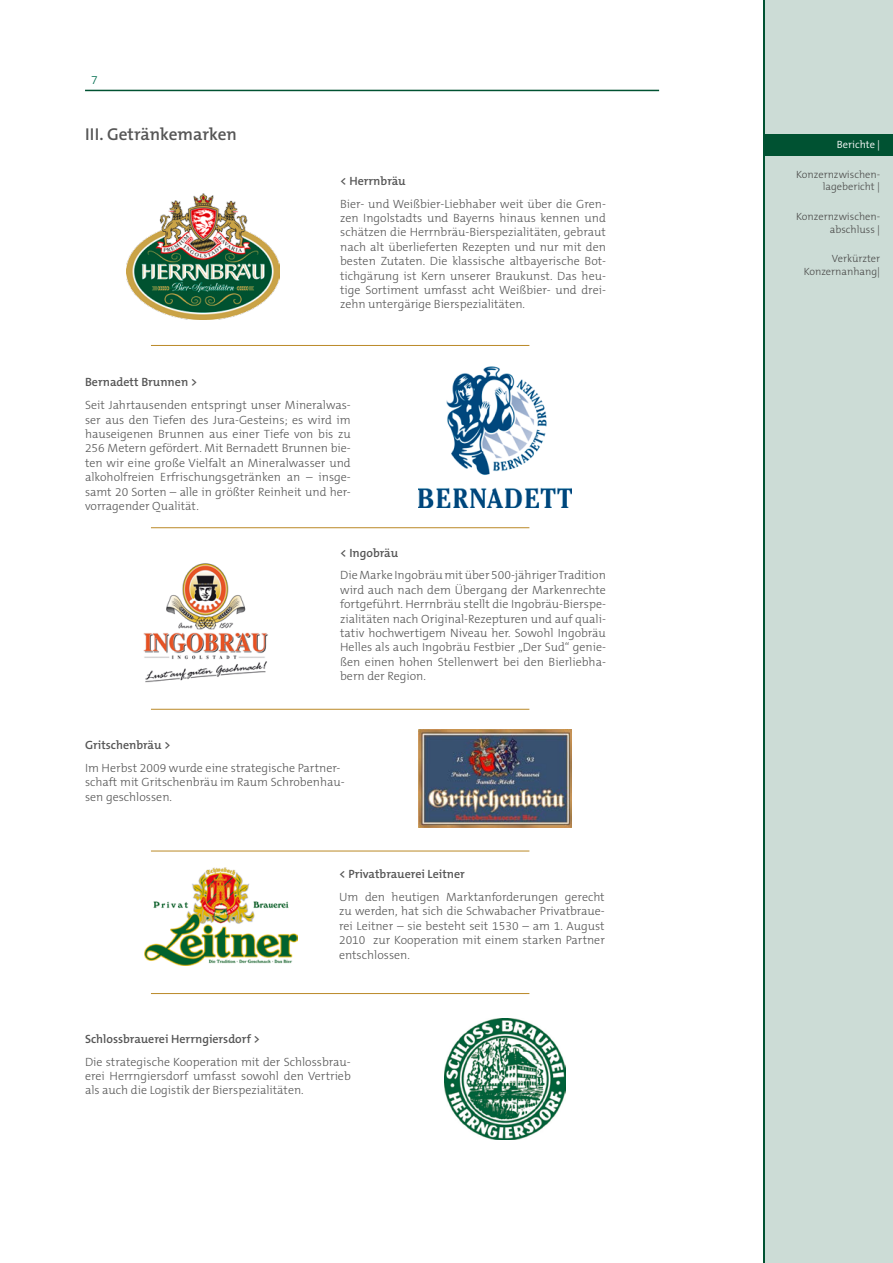
<style>
.page{position:relative;width:893px;height:1263px;background:#fff}
.page>*{position:absolute;margin:0;border:0;box-sizing:border-box;transform-origin:0 0}
.t1{font:600 17.25px "The Mix B6";color:#565656}
.t2{font:300 12px/14.4px "The Mix B3";color:#565656;text-align:justify}
.t3{font:600 12px "The Mix B6";color:#565656}
.t4{font:300 12px "The Mix B3";color:#006d4f}
.t5{font:300 10.5px/12.6px "The Mix B3";color:#494948;text-align:right}
.t6{font:300 10.5px "The Mix B4";color:#fff}
</style>
<div class="page">
<hr style="left:85px;top:90px;width:574px;height:1px;background:#005232">
<div style="left:765px;top:0;width:128px;height:1263px;background:#ccdcd6"></div>
<div style="left:763px;top:134px;width:130px;height:22px;background:#005232"></div>
<hr style="left:151px;top:345px;width:378px;height:1px;background:#ba8927">
<img style="left:126px;top:193px;width:154px;height:126px">
<img style="left:418px;top:366px;width:154px;height:141px">
<hr style="left:151px;top:527px;width:378px;height:1px;background:#ba8927">
<img style="left:143px;top:563px;width:125px;height:120px">
<hr style="left:151px;top:709px;width:378px;height:1px;background:#ba8927">
<img style="left:145px;top:868px;width:153px;height:97px">
<hr style="left:151px;top:851px;width:378px;height:1px;background:#ba8927">
<hr style="left:151px;top:993px;width:378px;height:1px;background:#ba8927">
<img style="left:419px;top:730px;width:153px;height:97px">
<img style="left:444px;top:1019px;width:121px;height:121px">
<p class="t4" style="left:91px;top:73px;width:8px">7</p>
<h1 class="t1" style="left:85px;top:126px;width:153px">III. Getränkemarken</h1>
<p class="t3" style="left:340px;top:174px;width:67px">&lt; Herrnbräu</p>
<p class="t2" style="left:340px;top:197px;width:267px">Bier- und Weißbier-Liebhaber weit über die Gren&shy;zen Ingolstadts und Bayerns hinaus kennen und schätzen die Herrnbräu-Bierspezialitäten, gebraut nach alt überlieferten Rezepten und nur mit den besten Zutaten. Die klassische altbayerische Bot&shy;tichgärung ist Kern unserer Braukunst. Das heu&shy;tige Sortiment umfasst acht Weißbier- und drei&shy;zehn untergärige Bierspezialitäten.</p>
<p class="t3" style="left:85px;top:376px;width:114px">Bernadett Brunnen &gt;</p>
<p class="t2" style="left:85px;top:398px;width:267px">Seit Jahrtausenden entspringt unser Mineralwas&shy;ser aus den Tiefen des Jura-Gesteins; es wird im hauseigenen Brunnen aus einer Tiefe von bis zu 256 Metern gefördert. Mit Bernadett Brunnen bie&shy;ten wir eine große Vielfalt an Mineralwasser und alkoholfreien Erfrischungsgetränken an – insge&shy;samt 20 Sorten – alle in größter Reinheit und her&shy;vorragender Qualität.</p>
<p class="t3" style="left:340px;top:546px;width:60px">&lt; Ingobräu</p>
<p class="t2" style="left:340px;top:569px;width:267px">Die Marke Ingobräu mit über 500-jähriger Tradition wird auch nach dem Übergang der Markenrechte fortgeführt. Herrnbräu stellt die Ingobräu-Bierspe&shy;zialitäten nach Original-Rezepturen und auf quali&shy;tativ hochwertigem Niveau her. Sowohl Ingobräu Helles als auch Ingobräu Festbier „Der Sud“ genie&shy;ßen einen hohen Stellenwert bei den Bierliebha&shy;bern der Region.</p>
<p class="t3" style="left:85px;top:738px;width:87px">Gritschenbräu &gt;</p>
<p class="t2" style="left:85px;top:761px;width:261px;text-align:left">Im Herbst 2009 wurde eine strategische Partner&shy;schaft mit Gritschenbräu im Raum Schrobenhau&shy;sen geschlossen.</p>
<p class="t3" style="left:339px;top:868px;width:127px">&lt; Privatbrauerei Leitner</p>
<p class="t2" style="left:339px;top:890px;width:267px">Um den heutigen Marktanforderungen gerecht zu werden, hat sich die Schwabacher Privatbraue&shy;rei Leitner – sie besteht seit 1530 – am 1. August 2010 zur Kooperation mit einem starken Partner entschlossen.</p>
<p class="t3" style="left:85px;top:1032px;width:177px">Schlossbrauerei Herrngiersdorf &gt;</p>
<p class="t2" style="left:85px;top:1055px;width:267px">Die strategische Kooperation mit der Schlossbrau&shy;erei Herrngiersdorf umfasst sowohl den Vertrieb als auch die Logistik der Bierspezialitäten.</p>
<p class="t6" style="left:837px;top:139px;width:45px">Berichte |</p>
<p class="t5" style="left:796px;top:168px;width:86px">Konzernzwischen&shy;lagebericht |</p>
<p class="t5" style="left:796px;top:211px;width:86px">Konzernzwischen&shy;abschluss |</p>
<p class="t5" style="left:804px;top:253px;width:78px">Verkürzter<br>Konzernanhang|</p>
</div>
